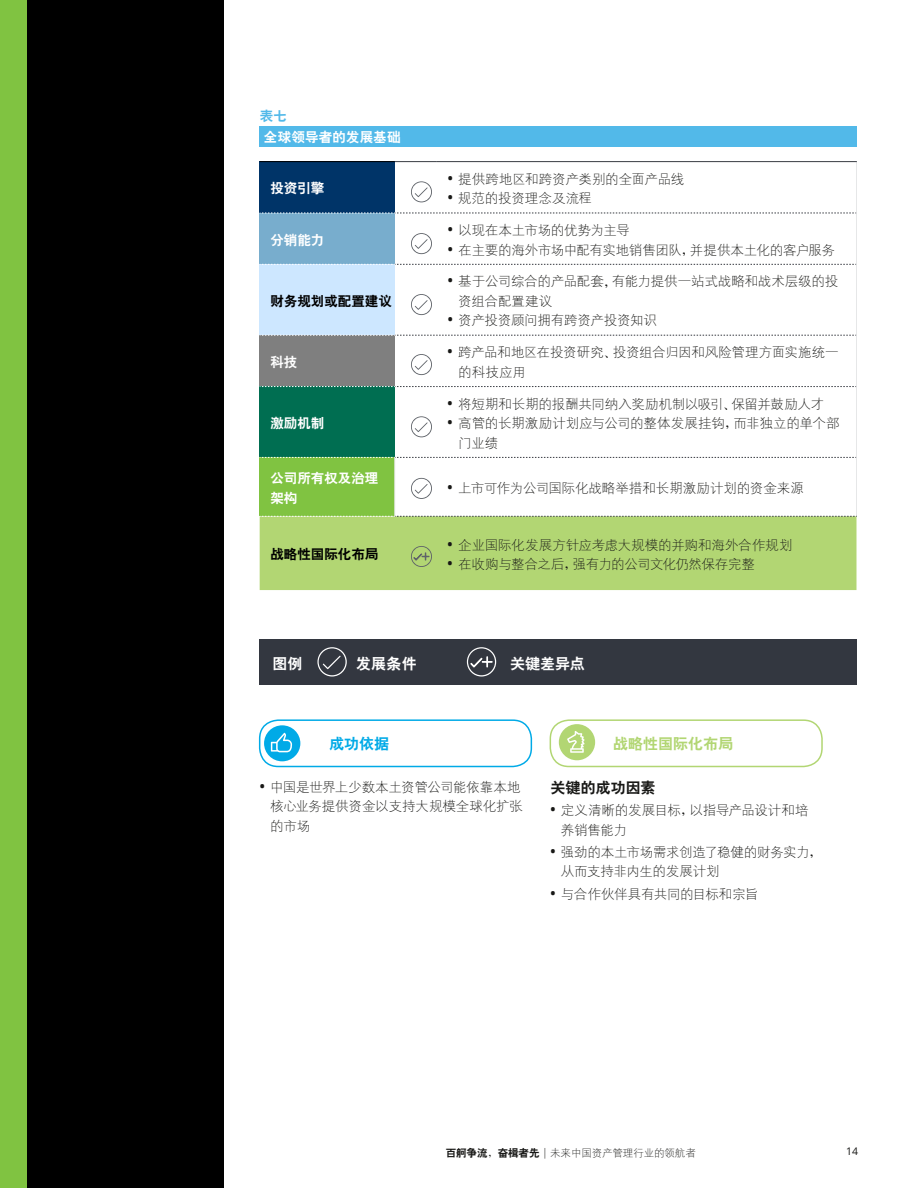
<style>
.page{position:relative;width:918px;height:1188px;background:#fff}
.page>*{position:absolute;margin:0;border:0;box-sizing:border-box;transform-origin:0 0}
.t1{font:15px "H Yb 2 gj";letter-spacing:.005em;color:#fff}
.t2{font:15px "H Yb 2 gj";color:#b2d673}
.t3{font:15px "H Yb 2 gj";color:#181816}
.t4{font:15px "H Yb 2 gj";color:#00aae7}
.t5{font:13.5px/19.5px "H Yg 1 gj";letter-spacing:-.02em;color:#181816}
.t6{font:13.5px/19.5px "H Yb 2 gj";color:#fff}
.t7{font:13.5px "H Yb 2 gj";color:#000}
.t8{font:13.5px "H Yb 2 gj";color:#52b9e9}
.t9{font:10.5px "H Yg 1 gj";letter-spacing:-.01em;color:#181816}
.t10{font:10.5px "Open Sans";color:#181816}
.s1{font-family:"Open Sans";font-weight:700}
.s2{font-family:"H Ya 6 gj"}
.s3{font-family:"H Yb 2 gj"}
.s4{font-family:"Open Sans";font-weight:300}
</style>
<div class="page">
<div style="left:0;top:0;width:27px;height:1188px;background:#80c341"></div>
<div style="left:27px;top:0;width:197px;height:1188px;background:#000"></div>
<div style="left:260px;top:126px;width:597px;height:20px;background:#52b9e9"></div>
<div style="left:260px;top:162px;width:135px;height:51px;background:#003468"></div>
<div style="left:260px;top:213px;width:135px;height:51px;background:#78adcd"></div>
<div style="left:260px;top:264px;width:135px;height:71px;background:#cde7ff"></div>
<div style="left:260px;top:335px;width:135px;height:52px;background:#7f7f7f"></div>
<div style="left:260px;top:387px;width:135px;height:70px;background:#006e51"></div>
<div style="left:260px;top:457px;width:135px;height:59px;background:#80c341"></div>
<div style="left:260px;top:517px;width:596px;height:73px;background:#b2d673"></div>
<hr style="left:856px;top:162px;width:1px;height:51px;background:#e6e7e8">
<hr style="left:856px;top:213px;width:1px;height:51px;background:#e6e7e8">
<hr style="left:856px;top:264px;width:1px;height:71px;background:#e6e7e8">
<hr style="left:856px;top:335px;width:1px;height:52px;background:#e6e7e8">
<hr style="left:856px;top:387px;width:1px;height:70px;background:#e6e7e8">
<hr style="left:394px;top:458px;width:1px;height:58px;background:#e6e7e8">
<hr style="left:856px;top:457px;width:1px;height:59px;background:#e6e7e8">
<hr style="left:395px;top:161px;width:42px;height:1px;background:#393c43">
<hr style="left:437px;top:161px;width:420px;height:1px;background:#393c43">
<hr style="left:260px;top:161px;width:135px;height:1px;background:#000">
<svg style="left:260px;top:213px;width:596px;height:1px"></svg>
<svg style="left:260px;top:264px;width:596px;height:1px"></svg>
<svg style="left:260px;top:335px;width:596px;height:1px"></svg>
<svg style="left:260px;top:386px;width:596px;height:1px"></svg>
<svg style="left:260px;top:457px;width:596px;height:1px"></svg>
<svg style="left:260px;top:516px;width:597px;height:1px"></svg>
<svg style="left:411px;top:478px;width:21px;height:21px"></svg>
<svg style="left:411px;top:416px;width:21px;height:21px"></svg>
<svg style="left:411px;top:354px;width:21px;height:21px"></svg>
<svg style="left:411px;top:294px;width:21px;height:21px"></svg>
<svg style="left:411px;top:233px;width:21px;height:21px"></svg>
<svg style="left:411px;top:181px;width:21px;height:21px"></svg>
<svg style="left:411px;top:546px;width:21px;height:21px"></svg>
<div style="left:259px;top:719px;width:273px;height:48px;border:2px solid #00aae7;border-radius:19px"></div>
<svg style="left:264px;top:725px;width:36px;height:36px"></svg>
<div style="left:550px;top:719px;width:273px;height:48px;border:2px solid #b2d673;border-radius:19px"></div>
<svg style="left:559px;top:724px;width:36px;height:36px"></svg>
<div style="left:259px;top:639px;width:597px;height:45px;background:#333740"></div>
<svg style="left:317px;top:647px;width:30px;height:30px"></svg>
<svg style="left:467px;top:647px;width:29px;height:30px"></svg>
<p class="t8" style="left:260px;top:110px;width:29px">表七</p>
<p class="t6" style="left:264px;top:127px;width:138px">全球领导者的发展基础</p>
<p class="t6" style="left:270px;top:179px;width:55px">投资引擎</p>
<p class="t6" style="left:270px;top:230px;width:55px">分销能力</p>
<p class="t7" style="left:270px;top:294px;width:123px">财务规划或配置建议</p>
<p class="t5" style="left:448px;top:169px;width:238px"><span class="s1">•</span> 提供跨地区和跨资产类别的全面产品线</p>
<p class="t5" style="left:448px;top:188px;width:146px"><span class="s1">•</span> 规范的投资理念及流程</p>
<p class="t5" style="left:448px;top:220px;width:184px"><span class="s1">•</span> 以现在本土市场的优势为主导</p>
<p class="t5" style="left:448px;top:240px;width:389px"><span class="s1">•</span> 在主要的海外市场中配有实地销售团队<span class="s2">，</span>并提供本土化的客户服务</p>
<p class="t5" style="left:458px;top:272px;width:382px;text-indent:-11px"><span class="s1">•</span> 基于公司综合的产品配套<span class="s2">，</span>有能力提供一站式战略和战术层级的投资组合配置建议</p>
<p class="t5" style="left:448px;top:311px;width:211px"><span class="s1">•</span> 资产投资顾问拥有跨资产投资知识</p>
<p class="t6" style="left:270px;top:352px;width:28px">科技</p>
<p class="t5" style="left:458px;top:342px;width:382px;text-indent:-11px"><span class="s1">•</span> 跨产品和地区在投资研究<span class="s2">、</span>投资组合归因和风险管理方面实施统一的科技应用</p>
<p class="t6" style="left:270px;top:413px;width:55px">激励机制</p>
<p class="t5" style="left:448px;top:394px;width:378px"><span class="s1">•</span> 将短期和长期的报酬共同纳入奖励机制以吸引<span class="s2">、</span>保留并鼓励人才</p>
<p class="t5" style="left:458px;top:413px;width:383px;text-indent:-11px"><span class="s1">•</span> 高管的长期激励计划应与公司的整体发展挂钩<span class="s2">，</span>而非独立的单个部门业绩</p>
<p class="t6" style="left:270px;top:468px;width:109px">公司所有权及治理架构</p>
<p class="t5" style="left:448px;top:478px;width:358px"><span class="s1">•</span> 上市可作为公司国际化战略举措和长期激励计划的资金来源</p>
<p class="t7" style="left:270px;top:547px;width:109px">战略性国际化布局</p>
<p class="t5" style="left:448px;top:535px;width:347px"><span class="s1">•</span> 企业国际化发展方针应考虑大规模的并购和海外合作规划</p>
<p class="t5" style="left:448px;top:554px;width:309px"><span class="s1">•</span> 在收购与整合之后<span class="s2">，</span>强有力的公司文化仍然保存完整</p>
<p class="t1" style="left:272px;top:656px;width:31px">图例</p>
<p class="t1" style="left:356px;top:656px;width:62px">发展条件</p>
<p class="t1" style="left:510px;top:656px;width:76px">关键差异点</p>
<p class="t4" style="left:329px;top:736px;width:62px">成功依据</p>
<p class="t5" style="left:270px;top:777px;width:254px;text-indent:-11px"><span class="s1">•</span> 中国是世界上少数本土资管公司能依靠本地核心业务提供资金以支持大规模全球化扩张的市场</p>
<p class="t2" style="left:613px;top:736px;width:121px">战略性国际化布局</p>
<p class="t3" style="left:550px;top:780px;width:107px">关键的成功因素</p>
<p class="t5" style="left:561px;top:800px;width:249px;text-indent:-11px"><span class="s1">•</span> 定义清晰的发展目标<span class="s2">，</span>以指导产品设计和培养销售能力</p>
<p class="t5" style="left:561px;top:842px;width:263px;text-indent:-11px"><span class="s1">•</span> 强劲的本土市场需求创造了稳健的财务实力<span class="s2">，</span>从而支持非内生的发展计划</p>
<p class="t5" style="left:550px;top:884px;width:209px"><span class="s1">•</span> 与合作伙伴具有共同的目标和宗旨</p>
<p class="t9" style="left:446px;top:1147px;width:252px"><span class="s3">百舸争流</span><span class="s2">，</span><span class="s3">奋楫者先</span> <span class="s4">|</span> 未来中国资产管理行业的领航者</p>
<p class="t10" style="left:846px;top:1144px;width:13px">14</p>
</div>
